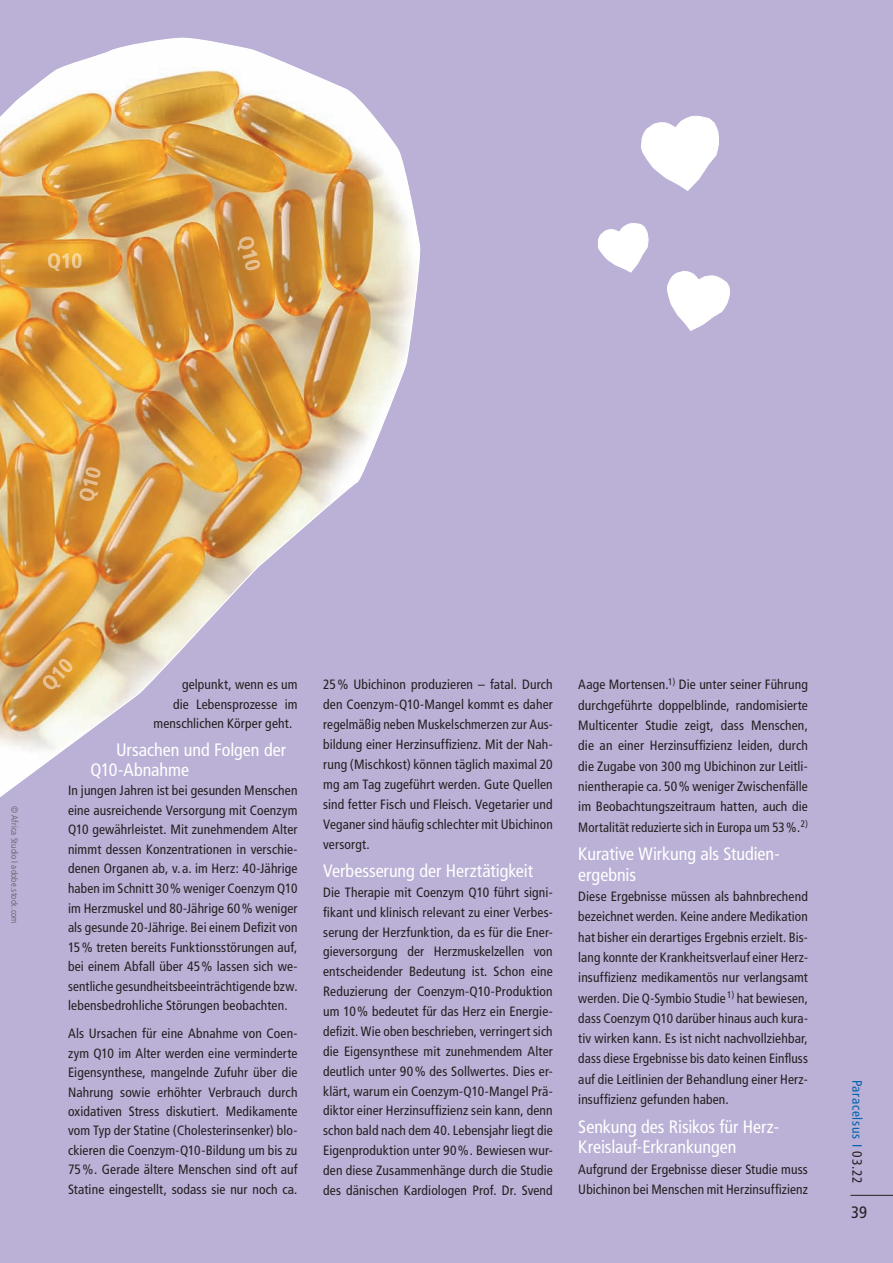
<style>
.page{position:relative;width:893px;height:1263px;background:#bbb0d5}
.page>*{position:absolute;margin:0;border:0;box-sizing:border-box;transform-origin:0 0}
.t1{font:condensed 18px/20.2px "Frutiger";color:#fff}
.t2{font:condensed 16.5px "Frutiger";color:#231f20}
.t3{font:condensed 13.5px/20px "Frutiger";letter-spacing:.01em;color:#231f20;text-align:justify}
.t4{font:condensed 13.5px "Frutiger";letter-spacing:.05em;color:#0162b0}
.t5{font:300 condensed 9px "Frutiger";letter-spacing:.025em;color:#57585a}
.s1{color:#231f20}
</style>
<div class="page">
<img style="left:0;top:37px;width:421px;height:761px">
<svg style="left:641px;top:116px;width:78px;height:75px"></svg>
<svg style="left:667px;top:271px;width:62px;height:60px"></svg>
<svg style="left:598px;top:223px;width:50px;height:49px"></svg>
<hr style="left:850px;top:1195px;width:43px;height:1px;background:#231f20">
<svg style="left:48px;top:253px;width:34px;height:18px"></svg>
<svg style="left:79px;top:467px;width:22px;height:35px"></svg>
<svg style="left:42px;top:657px;width:32px;height:33px"></svg>
<svg style="left:237px;top:236px;width:24px;height:35px"></svg>
<p class="t5" style="left:20px;top:806px;width:119px;rotate:90deg">© Africa Studio I adobe.stock.com</p>
<p class="t3" style="left:182px;top:675px;width:117px">gelpunkt, wenn es um</p>
<p class="t3" style="left:173px;top:694px;width:126px">die Lebensprozesse im</p>
<p class="t3" style="left:154px;top:714px;width:140px">menschlichen Körper geht.</p>
<h1 class="t1" style="left:91px;top:741px;width:197px;line-height:19.5px;text-indent:26px">Ursachen und Folgen der<br>Q10-Abnahme</h1>
<p class="t3" style="left:68px;top:781px;width:231px;line-height:19.5px">In jungen Jahren ist bei gesunden Menschen eine ausreichende Versorgung mit Coenzym Q10 gewährleistet. Mit zunehmendem Alter nimmt dessen Konzentrationen in verschie&shy;denen Organen ab, v.a. im Herz: 40-Jährige haben im Schnitt 30% weniger Coenzym Q10 im Herzmuskel und 80-Jährige 60% weniger als gesunde 20-Jährige. Bei einem Defizit von 15% treten bereits Funktionsstörungen auf, bei einem Abfall über 45% lassen sich we&shy;sentliche gesundheitsbeeinträchtigende bzw. lebensbedrohliche Störungen beobachten.</p>
<p class="t3" style="left:68px;top:1024px;width:231px;line-height:19.5px">Als Ursachen für eine Abnahme von Coen&shy;zym Q10 im Alter werden eine verminderte Eigensynthese, mangelnde Zufuhr über die Nahrung sowie erhöhter Verbrauch durch oxidativen Stress diskutiert. Medikamente vom Typ der Statine (Cholesterinsenker) blo&shy;ckieren die Coenzym-Q10-Bildung um bis zu 75%. Gerade ältere Menschen sind oft auf Statine eingestellt, sodass sie nur noch ca.</p>
<p class="t3" style="left:323px;top:675px;width:231px">25% Ubichinon produzieren – fatal. Durch den Coenzym-Q10-Mangel kommt es daher regelmäßig neben Muskelschmerzen zur Aus&shy;bildung einer Herzinsuffizienz. Mit der Nah&shy;rung (Mischkost) können täglich maximal 20 mg am Tag zugeführt werden. Gute Quellen sind fetter Fisch und Fleisch. Vegetarier und Veganer sind häufig schlechter mit Ubichinon versorgt.</p>
<h1 class="t1" style="left:323px;top:861px;width:211px">Verbesserung der Herztätigkeit</h1>
<p class="t3" style="left:323px;top:882px;width:231px">Die Therapie mit Coenzym Q10 führt signi&shy;fikant und klinisch relevant zu einer Verbes&shy;serung der Herzfunktion, da es für die Ener&shy;gieversorgung der Herzmuskelzellen von entscheidender Bedeutung ist. Schon eine Reduzierung der Coenzym-Q10-Produktion um 10% bedeutet für das Herz ein Energie&shy;defizit. Wie oben beschrieben, verringert sich die Eigensynthese mit zunehmendem Alter deutlich unter 90% des Sollwertes. Dies er&shy;klärt, warum ein Coenzym-Q10-Mangel Prä&shy;diktor einer Herzinsuffizienz sein kann, denn schon bald nach dem 40. Lebensjahr liegt die Eigenproduktion unter 90%. Bewiesen wur&shy;den diese Zusammenhänge durch die Studie des dänischen Kardiologen Prof. Dr. Svend</p>
<p class="t3" style="left:578px;top:675px;width:231px">Aage Mortensen.<sup>1)</sup> Die unter seiner Führung durchgeführte doppelblinde, randomisierte Multicenter Studie zeigt, dass Menschen, die an einer Herzinsuffizienz leiden, durch die Zugabe von 300 mg Ubichinon zur Leitli&shy;nientherapie ca. 50% weniger Zwischenfälle im Beobachtungszeitraum hatten, auch die Mortalität reduzierte sich in Europa um 53%.<sup>2)</sup></p>
<h1 class="t1" style="left:578px;top:844px;width:203px">Kurative Wirkung als Studien&shy;ergebnis</h1>
<p class="t3" style="left:578px;top:886px;width:231px">Diese Ergebnisse müssen als bahnbrechend bezeichnet werden. Keine andere Medikation hat bisher ein derartiges Ergebnis erzielt. Bis&shy;lang konnte der Krankheitsverlauf einer Herz&shy;insuffizienz medikamentös nur verlangsamt werden. Die Q-Symbio Studie <sup>1)</sup> hat bewiesen, dass Coenzym Q10 darüber hinaus auch kura&shy;tiv wirken kann. Es ist nicht nachvollziehbar, dass diese Ergebnisse bis dato keinen Einfluss auf die Leitlinien der Behandlung einer Herz&shy;insuffizienz gefunden haben.</p>
<h1 class="t1" style="left:578px;top:1116px;width:202px">Senkung des Risikos für Herz-<br>Kreislauf-Erkrankungen</h1>
<p class="t3" style="left:578px;top:1159px;width:231px;line-height:20.5px">Aufgrund der Ergebnisse dieser Studie muss<br>Ubichinon bei Menschen mit Herzinsuffizienz</p>
<p class="t4" style="left:865px;top:1080px;width:106px;rotate:90deg">Paracelsus I <span class="s1">03.22</span></p>
<p class="t2" style="left:851px;top:1202px;width:17px">39</p>
</div>
